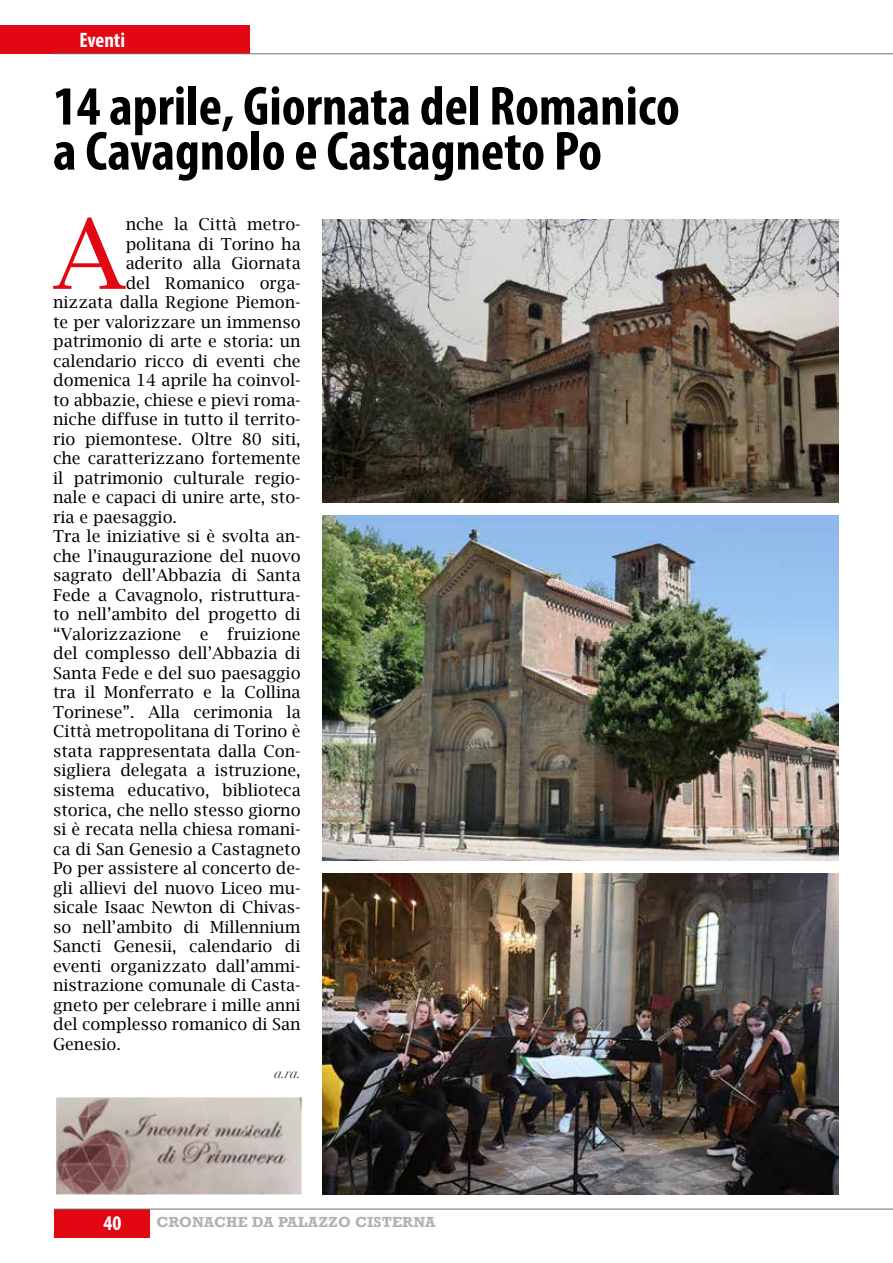
<style>
.page{position:relative;width:893px;height:1263px;background:#fff}
.page>*{position:absolute;margin:0;border:0;box-sizing:border-box;transform-origin:0 0}
.t1{font:97.5px "Lucida Bright";color:#e30613}
.t2{font:700 condensed 55.5px/45px "Myriad Pro";color:#000}
.t3{font:700 condensed 21px "Myriad Pro";color:#fff}
.t4{font:16.5px "Lucida Bright";color:#000}
.t5{font:700 15px "Rockwell";letter-spacing:.01em;color:#b3b2b2}
.t6{font:italic 15px "Bodoni Svty Two ITCTT";color:#575756}
</style>
<div class="page">
<div style="left:0;top:25px;width:250px;height:29px;background:#e30613"></div>
<hr style="left:54px;top:54px;width:839px;height:1px;background:#706f6f">
<div style="left:54px;top:1209px;width:96px;height:28px;background:#e30613"></div>
<hr style="left:54px;top:1209px;width:839px;height:1px;background:#706f6f">
<img style="left:323px;top:220px;width:516px;height:282px">
<img style="left:323px;top:516px;width:516px;height:344px">
<img style="left:323px;top:873px;width:516px;height:321px">
<img style="left:56px;top:1097px;width:245px;height:97px">
<p class="t3" style="left:80px;top:27px;width:47px">Eventi</p>
<h2 class="t2" style="left:53px;top:82px;width:628px">14 aprile, Giornata del Romanico a Cavagnolo e Castagneto Po</h2>
<h1 class="t1" style="left:53px;top:198px;width:74px">A</h1>
<p class="t4" style="left:126px;top:215px;width:176px">nche la Città metro-</p>
<p class="t4" style="left:126px;top:235px;width:176px">politana di Torino ha</p>
<p class="t4" style="left:126px;top:254px;width:176px">aderito alla Giornata</p>
<p class="t4" style="left:126px;top:274px;width:176px">del Romanico orga-</p>
<p class="t4" style="left:53px;top:293px;width:249px">nizzata dalla Regione Piemon-</p>
<p class="t4" style="left:53px;top:313px;width:249px">te per valorizzare un immenso</p>
<p class="t4" style="left:53px;top:332px;width:249px">patrimonio di arte e storia: un</p>
<p class="t4" style="left:53px;top:352px;width:249px">calendario ricco di eventi che</p>
<p class="t4" style="left:53px;top:371px;width:249px">domenica 14 aprile ha coinvol-</p>
<p class="t4" style="left:53px;top:391px;width:249px">to abbazie, chiese e pievi roma-</p>
<p class="t4" style="left:53px;top:410px;width:249px">niche diffuse in tutto il territo-</p>
<p class="t4" style="left:53px;top:430px;width:249px">rio piemontese. Oltre 80 siti,</p>
<p class="t4" style="left:53px;top:449px;width:249px">che caratterizzano fortemente</p>
<p class="t4" style="left:53px;top:469px;width:249px">il patrimonio culturale regio-</p>
<p class="t4" style="left:53px;top:488px;width:249px">nale e capaci di unire arte, sto-</p>
<p class="t4" style="left:53px;top:508px;width:125px">ria e paesaggio.</p>
<p class="t4" style="left:53px;top:527px;width:249px">Tra le iniziative si è svolta an-</p>
<p class="t4" style="left:53px;top:547px;width:249px">che l’inaugurazione del nuovo</p>
<p class="t4" style="left:53px;top:566px;width:249px">sagrato dell’Abbazia di Santa</p>
<p class="t4" style="left:53px;top:586px;width:249px">Fede a Cavagnolo, ristruttura-</p>
<p class="t4" style="left:53px;top:605px;width:249px">to nell’ambito del progetto di</p>
<p class="t4" style="left:53px;top:625px;width:249px">“Valorizzazione e fruizione</p>
<p class="t4" style="left:53px;top:644px;width:249px">del complesso dell’Abbazia di</p>
<p class="t4" style="left:53px;top:664px;width:249px">Santa Fede e del suo paesaggio</p>
<p class="t4" style="left:53px;top:683px;width:249px">tra il Monferrato e la Collina</p>
<p class="t4" style="left:53px;top:703px;width:249px">Torinese”. Alla cerimonia la</p>
<p class="t4" style="left:53px;top:722px;width:249px">Città metropolitana di Torino è</p>
<p class="t4" style="left:53px;top:742px;width:249px">stata rappresentata dalla Con-</p>
<p class="t4" style="left:53px;top:761px;width:249px">sigliera delegata a istruzione,</p>
<p class="t4" style="left:53px;top:781px;width:249px">sistema educativo, biblioteca</p>
<p class="t4" style="left:53px;top:800px;width:249px">storica, che nello stesso giorno</p>
<p class="t4" style="left:53px;top:820px;width:249px">si è recata nella chiesa romani-</p>
<p class="t4" style="left:53px;top:839px;width:249px">ca di San Genesio a Castagneto</p>
<p class="t4" style="left:53px;top:859px;width:249px">Po per assistere al concerto de-</p>
<p class="t4" style="left:53px;top:878px;width:249px">gli allievi del nuovo Liceo mu-</p>
<p class="t4" style="left:53px;top:898px;width:249px">sicale Isaac Newton di Chivas-</p>
<p class="t4" style="left:53px;top:917px;width:249px">so nell’ambito di Millennium</p>
<p class="t4" style="left:53px;top:937px;width:249px">Sancti Genesii, calendario di</p>
<p class="t4" style="left:53px;top:956px;width:249px">eventi organizzato dall’ammi-</p>
<p class="t4" style="left:53px;top:976px;width:249px">nistrazione comunale di Casta-</p>
<p class="t4" style="left:53px;top:995px;width:249px">gneto per celebrare i mille anni</p>
<p class="t4" style="left:53px;top:1015px;width:249px">del complesso romanico di San</p>
<p class="t4" style="left:53px;top:1034px;width:69px">Genesio.</p>
<p class="t6" style="left:274px;top:1060px;width:28px">a.ra.</p>
<p class="t3" style="left:104px;top:1210px;width:19px">40</p>
<p class="t5" style="left:156px;top:1213px;width:281px">CRONACHE DA PALAZZO CISTERNA</p>
</div>
